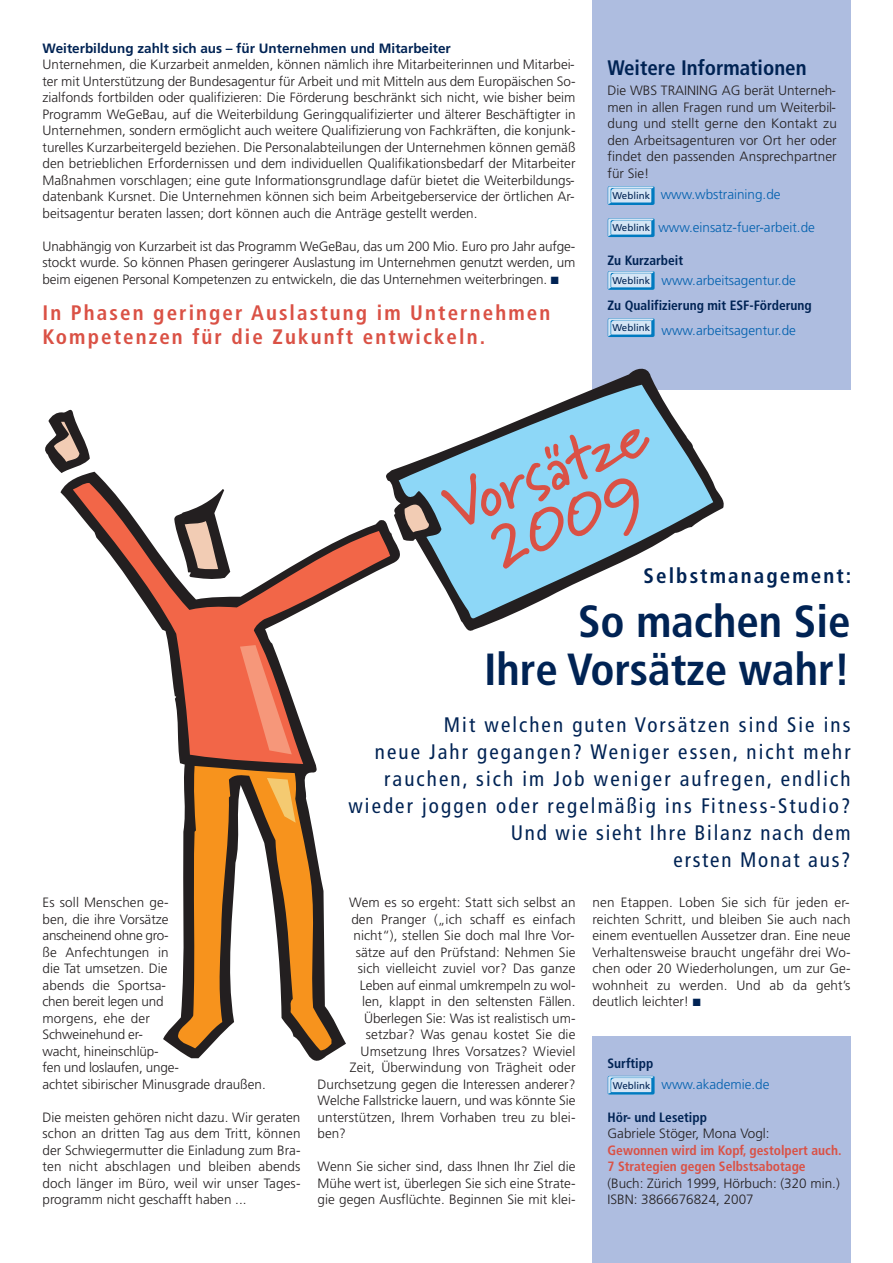
<style>
.page{position:relative;width:893px;height:1263px;background:#fff}
.page>*{position:absolute;margin:0;border:0;box-sizing:border-box;transform-origin:0 0}
.t1{font:700 64.2px/52.2px "Marydale";color:#da5145;text-align:center}
.t2{font:700 condensed 45px/48px "Frutiger";color:#002354;text-align:right}
.t3{font:condensed 21px/27px "Frutiger";letter-spacing:.1em;color:#002354;text-align:right}
.t4{font:700 condensed 21px/24px "Frutiger";letter-spacing:.1em;color:#da5145}
.t5{font:700 condensed 21px "Frutiger";color:#002354}
.t6{font:700 condensed 21px "Frutiger";letter-spacing:.1em;color:#002354}
.t7{font:300 13.5px/16.5px "Frutiger";color:#231f20;text-align:justify}
.t8{font:300 13.5px "Frutiger";color:#0160ae}
.t9{font:700 condensed 13.5px "Frutiger";color:#002354}
.t10{font:700 condensed 13.5px/16.5px "Frutiger";color:#da5145}
.t11{font:700 13.5px "Frutiger";color:#002354}
.t12{font:9.75px "Frutiger";color:#002354}
.s1{color:#002354}
</style>
<div class="page">
<div style="left:592px;top:0;width:258px;height:389px;background:#aebde0"></div>
<div style="left:592px;top:1036px;width:258px;height:227px;background:#aebde0"></div>
<svg style="left:389px;top:369px;width:335px;height:262px"></svg>
<svg style="left:399px;top:385px;width:314px;height:235px;fill:#8dd7f7"></svg>
<svg style="left:45px;top:409px;width:45px;height:63px"></svg>
<svg style="left:60px;top:472px;width:349px;height:589px"></svg>
<svg style="left:73px;top:483px;width:317px;height:281px"></svg>
<svg style="left:404px;top:499px;width:26px;height:33px"></svg>
<svg style="left:174px;top:489px;width:56px;height:91px"></svg>
<svg style="left:240px;top:645px;width:52px;height:109px;background:#d87b64"></svg>
<svg style="left:177px;top:766px;width:154px;height:285px"></svg>
<svg style="left:608px;top:186px;width:47px;height:19px"></svg>
<svg style="left:608px;top:218px;width:47px;height:19px"></svg>
<svg style="left:608px;top:318px;width:47px;height:19px"></svg>
<svg style="left:608px;top:1076px;width:47px;height:19px"></svg>
<svg style="left:608px;top:271px;width:47px;height:19px"></svg>
<p class="t11" style="left:43px;top:43px;width:410px">Weiterbildung zahlt sich aus – für Unternehmen und Mitarbeiter</p>
<p class="t7" style="left:43px;top:57px;width:534px">Unternehmen, die Kurzarbeit anmelden, können nämlich ihre Mitarbeiterinnen und Mitarbei&shy;ter mit Unterstützung der Bundesagentur für Arbeit und mit Mitteln aus dem Europäischen So&shy;zialfonds fortbilden oder qualifizieren: Die Förderung beschränkt sich nicht, wie bisher beim Programm WeGeBau, auf die Weiterbildung Geringqualifizierter und älterer Beschäftigter in Unternehmen, sondern ermöglicht auch weitere Qualifizierung von Fachkräften, die konjunk&shy;turelles Kurzarbeitergeld beziehen. Die Personalabteilungen der Unternehmen können gemäß den betrieblichen Erfordernissen und dem individuellen Qualifikationsbedarf der Mitarbeiter Maßnahmen vorschlagen; eine gute Informationsgrundlage dafür bietet die Weiterbildungs&shy;datenbank Kursnet. Die Unternehmen können sich beim Arbeitgeberservice der örtlichen Ar&shy;beitsagentur beraten lassen; dort können auch die Anträge gestellt werden.</p>
<p class="t7" style="left:43px;top:239px;width:534px">Unabhängig von Kurzarbeit ist das Programm WeGeBau, das um 200 Mio. Euro pro Jahr aufge&shy;stockt wurde. So können Phasen geringerer Auslastung im Unternehmen genutzt werden, um beim eigenen Personal Kompetenzen zu entwickeln, die das Unternehmen weiterbringen. <span class="s1">■</span></p>
<h3 class="t4" style="left:43px;top:303px;width:509px">In Phasen geringer Auslastung im Unternehmen<br>Kompetenzen für die Zukunft entwickeln.</h3>
<h3 class="t5" style="left:607px;top:59px;width:201px">Weitere Informationen</h3>
<p class="t7" style="left:607px;top:83px;width:231px">Die WBS TRAINING AG berät Unterneh&shy;men in allen Fragen rund um Weiterbil&shy;dung und stellt gerne den Kontakt zu den Arbeitsagenturen vor Ort her oder findet den passenden Ansprechpartner für Sie!</p>
<p class="t8" style="left:661px;top:188px;width:121px">www.wbstraining.de</p>
<p class="t8" style="left:658px;top:221px;width:158px">www.einsatz-fuer-arbeit.de</p>
<p class="t9" style="left:607px;top:254px;width:77px">Zu Kurzarbeit</p>
<p class="t8" style="left:661px;top:275px;width:136px">www.arbeitsagentur.de</p>
<p class="t9" style="left:607px;top:300px;width:206px">Zu Qualifizierung mit ESF-Förderung</p>
<p class="t8" style="left:661px;top:325px;width:136px">www.arbeitsagentur.de</p>
<p class="t12" style="left:612px;top:191px;width:39px">Weblink</p>
<p class="t12" style="left:612px;top:224px;width:39px">Weblink</p>
<p class="t12" style="left:612px;top:276px;width:39px">Weblink</p>
<p class="t12" style="left:612px;top:324px;width:39px">Weblink</p>
<p class="t7" style="left:43px;top:895px;width:225px;text-align:left">Es soll Menschen ge-<br>ben, die ihre Vorsätze<br>anscheinend ohne gro-<br>ße Anfechtungen in<br>die Tat umsetzen. Die<br>abends die Sportsa-<br>chen bereit legen und<br>morgens, ehe der<br>Schweinehund er-<br>wacht, hineinschlüp-<br>fen und loslaufen, unge-<br>achtet sibirischer Minusgrade draußen.</p>
<p class="t7" style="left:43px;top:1110px;width:259px">Die meisten gehören nicht dazu. Wir geraten schon an dritten Tag aus dem Tritt, können der Schwiegermutter die Einladung zum Bra&shy;ten nicht abschlagen und bleiben abends doch länger im Büro, weil wir unser Tages&shy;programm nicht geschafft haben ...</p>
<h1 class="t1" style="left:436px;top:487px;width:217px;rotate:-22deg">Vorsätze<br>2009</h1>
<h3 class="t6" style="left:643px;top:567px;width:209px">Selbstmanagement:</h3>
<h2 class="t2" style="left:484px;top:601px;width:368px">So machen Sie<br>Ihre Vorsätze wahr!</h2>
<p class="t3" style="left:348px;top:713px;width:504px">Mit welchen guten Vorsätzen sind Sie ins<br>neue Jahr gegangen? Weniger essen, nicht mehr rauchen, sich im Job weniger aufregen, endlich wieder joggen oder regelmäßig ins Fitness-Studio?<br>Und wie sieht Ihre Bilanz nach dem<br>ersten Monat aus?</p>
<p class="t7" style="left:349px;top:895px;width:228px">Wem es so ergeht: Statt sich selbst an</p>
<p class="t7" style="left:351px;top:912px;width:226px">den Pranger („ich schaff es einfach</p>
<p class="t7" style="left:353px;top:928px;width:223px">nicht“), stellen Sie doch mal Ihre Vor-</p>
<p class="t7" style="left:356px;top:945px;width:221px">sätze auf den Prüfstand: Nehmen Sie</p>
<p class="t7" style="left:358px;top:961px;width:219px">sich vielleicht zuviel vor? Das ganze</p>
<p class="t7" style="left:360px;top:978px;width:217px">Leben auf einmal umkrempeln zu wol-</p>
<p class="t7" style="left:362px;top:994px;width:215px">len, klappt in den seltensten Fällen.</p>
<p class="t7" style="left:364px;top:1011px;width:213px">Überlegen Sie: Was ist realistisch um-</p>
<p class="t7" style="left:366px;top:1027px;width:211px">setzbar? Was genau kostet Sie die</p>
<p class="t7" style="left:360px;top:1044px;width:216px">Umsetzung Ihres Vorsatzes? Wieviel</p>
<p class="t7" style="left:350px;top:1060px;width:227px">Zeit, Überwindung von Trägheit oder</p>
<p class="t7" style="left:317px;top:1077px;width:259px">Durchsetzung gegen die Interessen anderer?</p>
<p class="t7" style="left:317px;top:1093px;width:259px">Welche Fallstricke lauern, und was könnte Sie</p>
<p class="t7" style="left:317px;top:1110px;width:259px">unterstützen, Ihrem Vorhaben treu zu blei-</p>
<p class="t7" style="left:317px;top:1126px;width:30px">ben?</p>
<p class="t7" style="left:317px;top:1159px;width:259px">Wenn Sie sicher sind, dass Ihnen Ihr Ziel die Mühe wert ist, überlegen Sie sich eine Strate&shy;gie gegen Ausflüchte. Beginnen Sie mit klei-</p>
<p class="t7" style="left:592px;top:895px;width:260px">nen Etappen. Loben Sie sich für jeden er&shy;reichten Schritt, und bleiben Sie auch nach einem eventuellen Aussetzer dran. Eine neue Verhaltensweise braucht ungefähr drei Wo&shy;chen oder 20 Wiederholungen, um zur Ge&shy;wohnheit zu werden. Und ab da geht’s deutlich leichter! <span class="s1">■</span></p>
<p class="t9" style="left:607px;top:1058px;width:47px">Surftipp</p>
<p class="t8" style="left:661px;top:1079px;width:109px">www.akademie.de</p>
<p class="t9" style="left:607px;top:1112px;width:101px">Hör- und Lesetipp</p>
<p class="t7" style="left:607px;top:1126px;width:164px">Gabriele Stöger, Mona Vogl:</p>
<p class="t10" style="left:607px;top:1143px;width:235px">Gewonnen wird im Kopf, gestolpert auch.<br>7 Strategien gegen Selbstsabotage</p>
<p class="t7" style="left:607px;top:1176px;width:234px">(Buch: Zürich 1999, Hörbuch: (320 min.)<br>ISBN: 3866676824, 2007</p>
<p class="t12" style="left:613px;top:1081px;width:39px">Weblink</p>
</div>
